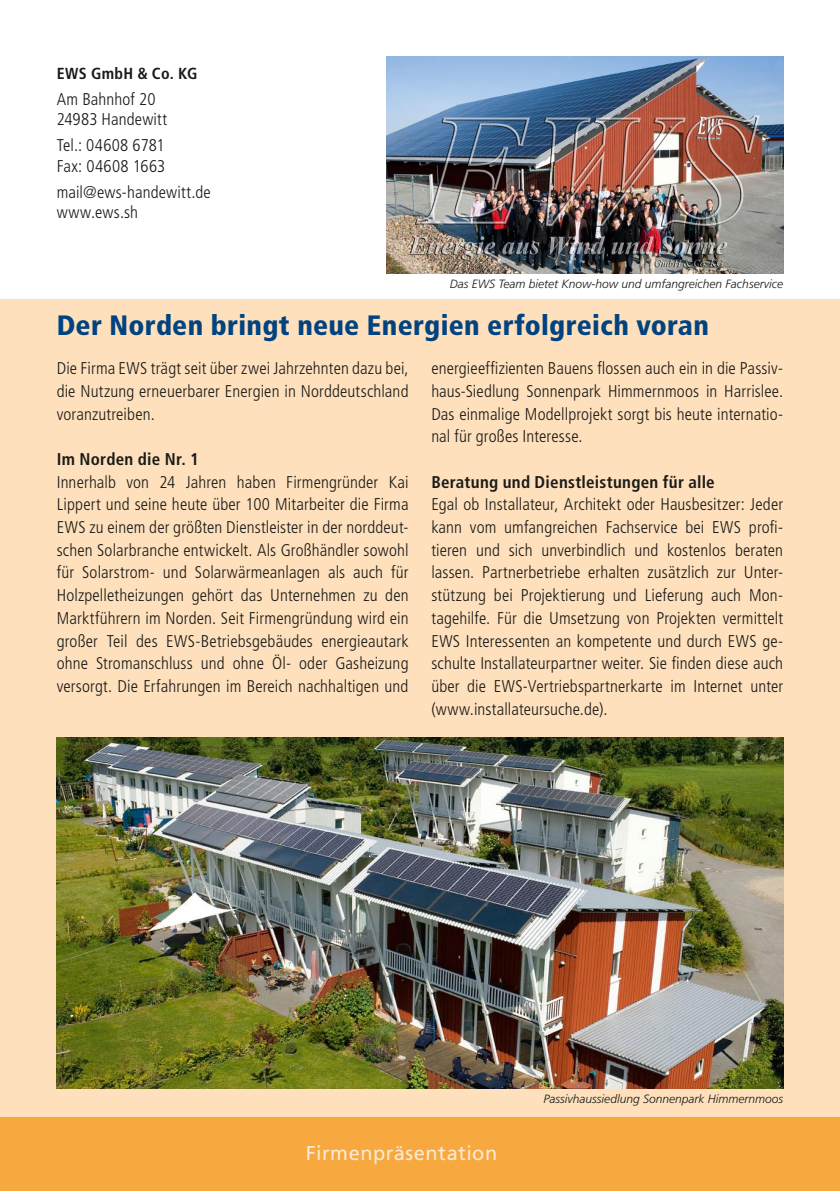
<style>
.page{position:relative;width:840px;height:1191px;background:#fff}
.page>*{position:absolute;margin:0;border:0;box-sizing:border-box;transform-origin:0 0}
.t1{font:900 condensed 28px "Frutiger LT";letter-spacing:.01em;color:#004380}
.t2{font:20px "Frutiger LT";letter-spacing:.025em;color:#feead2}
.t3{font:300 condensed 17px/22.6px "Frutiger LT";letter-spacing:.005em;color:#1a1a18;text-align:justify}
.t4{font:700 condensed 17px "Frutiger LT";letter-spacing:.015em;color:#1a1a18}
.t5{font:700 condensed 16px "Frutiger LT";letter-spacing:.02em;color:#1a1a18}
.t6{font:italic 300 12px "Frutiger LT";color:#1a1a18}
</style>
<div class="page">
<div style="left:0;top:299px;width:839px;height:846px;background:#fee0bc"></div>
<div style="left:0;top:1117px;width:839px;height:74px;background:#f7a940"></div>
<img style="left:387px;top:57px;width:395px;height:216px">
<img style="left:57px;top:737px;width:725px;height:351px">
<p class="t5" style="left:57px;top:64px;width:142px">EWS GmbH &amp; Co. KG</p>
<p class="t3" style="left:57px;top:89px;width:112px;line-height:20.4px">Am Bahnhof 20<br>24983 Handewitt</p>
<p class="t3" style="left:57px;top:135px;width:110px;line-height:20.4px">Tel.: 04608 6781<br>Fax: 04608 1663</p>
<p class="t3" style="left:57px;top:182px;width:155px;line-height:20.4px">mail@ews-handewitt.de www.ews.sh</p>
<p class="t6" style="left:449px;top:277px;width:335px">Das EWS Team bietet Know-how und umfangreichen Fachservice</p>
<h1 class="t1" style="left:57px;top:309px;width:653px">Der Norden bringt neue Energien erfolgreich voran</h1>
<p class="t3" style="left:57px;top:357px;width:353px">Die Firma EWS trägt seit über zwei Jahrzehnten dazu bei, die Nutzung erneuerbarer Energien in Norddeutschland voranzutreiben.</p>
<p class="t4" style="left:57px;top:449px;width:144px">Im Norden die Nr. 1</p>
<p class="t3" style="left:57px;top:471px;width:353px">Innerhalb von 24 Jahren haben Firmengründer Kai Lippert und seine heute über 100 Mitarbeiter die Firma EWS zu einem der größten Dienstleister in der norddeut&shy;schen Solarbranche entwickelt. Als Großhändler sowohl für Solarstrom- und Solarwärmeanlagen als auch für Holzpelletheizungen gehört das Unternehmen zu den Marktführern im Norden. Seit Firmengründung wird ein großer Teil des EWS-Betriebsgebäudes energieautark ohne Stromanschluss und ohne Öl- oder Gasheizung versorgt. Die Erfahrungen im Bereich nachhaltigen und</p>
<p class="t3" style="left:431px;top:357px;width:353px">energieeffizienten Bauens flossen auch ein in die Passiv&shy;haus-Siedlung Sonnenpark Himmernmoos in Harrislee.<br>Das einmalige Modellprojekt sorgt bis heute internatio&shy;nal für großes Interesse.</p>
<p class="t4" style="left:431px;top:472px;width:285px">Beratung und Dienstleistungen für alle</p>
<p class="t3" style="left:431px;top:493px;width:353px">Egal ob Installateur, Architekt oder Hausbesitzer: Jeder kann vom umfangreichen Fachservice bei EWS profi&shy;tieren und sich unverbindlich und kostenlos beraten lassen. Partnerbetriebe erhalten zusätzlich zur Unter&shy;stützung bei Projektierung und Lieferung auch Mon&shy;tagehilfe. Für die Umsetzung von Projekten vermittelt EWS Interessenten an kompetente und durch EWS ge&shy;schulte Installateurpartner weiter. Sie finden diese auch über die EWS-Vertriebspartnerkarte im Internet unter (www.installateursuche.de).</p>
<p class="t6" style="left:543px;top:1092px;width:241px">Passivhaussiedlung Sonnenpark Himmernmoos</p>
<p class="t2" style="left:306px;top:1141px;width:193px">Firmenpräsentation</p>
</div>
